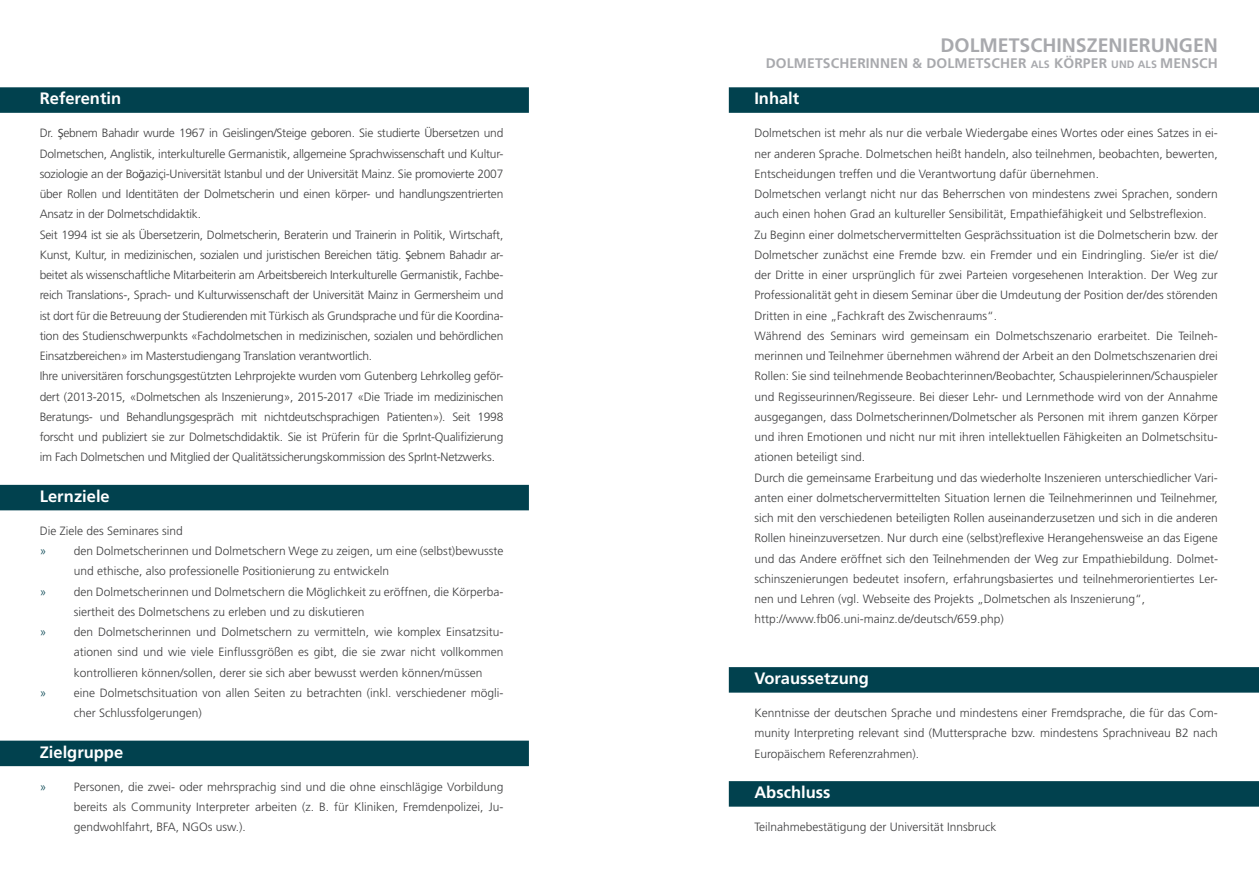
<style>
.page{position:relative;width:1259px;height:893px;background:#fff}
.page>*{position:absolute;margin:0;border:0;box-sizing:border-box;transform-origin:0 0}
.t1{font:700 19.5px "Frutiger";color:#a8a9ad}
.t2{font:700 16.5px "Frutiger";color:#fff}
.t3{font:700 13.95px "Frutiger";letter-spacing:.01em;color:#a8a9ad}
.t4{font:300 12px/20.2px "Frutiger";color:#3e3e3f;text-align:justify}
.t5{font:300 12px/20.2px "Frutiger";letter-spacing:-.02em;color:#3e3e3f}
.s1{font-family:"Myriad Pro";font-weight:400}
.s2{color:#01414e}
.s3{font-size:10.65px}
</style>
<div class="page">
<div style="left:0;top:87px;width:529px;height:26px;background:#01414e"></div>
<div style="left:0;top:485px;width:529px;height:25px;background:#01414e"></div>
<div style="left:0;top:741px;width:529px;height:25px;background:#01414e"></div>
<div style="left:729px;top:87px;width:530px;height:26px;background:#01414e"></div>
<div style="left:729px;top:667px;width:530px;height:26px;background:#01414e"></div>
<div style="left:729px;top:781px;width:530px;height:26px;background:#01414e"></div>
<h2 class="t2" style="left:40px;top:89px;width:83px">Referentin</h2>
<p class="t5" style="left:40px;top:123px;width:465px">Dr. <span class="s1">Ş</span>ebnem Bahadır wurde 1967 in Geislingen/Steige geboren. Sie studierte Übersetzen und Dolmetschen, Anglistik, interkulturelle Germanistik, allgemeine Sprachwissenschaft und Kultur&shy;soziologie an der Bo<span class="s1">ğ</span>aziçi-Universität Istanbul und der Universität Mainz. Sie promovierte 2007 über Rollen und Identitäten der Dolmetscherin und einen körper- und handlungszentrierten Ansatz in der Dolmetschdidaktik.<br>Seit 1994 ist sie als Übersetzerin, Dolmetscherin, Beraterin und Trainerin in Politik, Wirtschaft, Kunst, Kultur, in medizinischen, sozialen und juristischen Bereichen tätig. <span class="s1">Ş</span>ebnem Bahadır ar&shy;beitet als wissenschaftliche Mitarbeiterin am Arbeitsbereich Interkulturelle Germanistik, Fachbe&shy;reich Translations-, Sprach- und Kulturwissenschaft der Universität Mainz in Germersheim und ist dort für die Betreuung der Studierenden mit Türkisch als Grundsprache und für die Koordina&shy;tion des Studienschwerpunkts «Fachdolmetschen in medizinischen, sozialen und behördlichen Einsatzbereichen» im Masterstudiengang Translation verantwortlich.<br>Ihre universitären forschungsgestützten Lehrprojekte wurden vom Gutenberg Lehrkolleg geför&shy;dert (2013-2015, «Dolmetschen als Inszenierung», 2015-2017 «Die Triade im medizinischen Beratungs- und Behandlungsgespräch mit nichtdeutschsprachigen Patienten»). Seit 1998 forscht und publiziert sie zur Dolmetschdidaktik. Sie ist Prüferin für die SprInt-Qualifizierung im Fach Dolmetschen und Mitglied der Qualitätssicherungskommission des SprInt-Netzwerks.</p>
<h2 class="t2" style="left:40px;top:486px;width:71px">Lernziele</h2>
<p class="t4" style="left:40px;top:521px;width:145px">Die Ziele des Seminares sind</p>
<p class="t4" style="left:40px;top:541px;width:465px"><span class="s2">»</span> den Dolmetscherinnen und Dolmetschern Wege zu zeigen, um eine (selbst)bewusste</p>
<p class="t4" style="left:74px;top:561px;width:317px">und ethische, also professionelle Positionierung zu entwickeln</p>
<p class="t4" style="left:40px;top:581px;width:465px"><span class="s2">»</span> den Dolmetscherinnen und Dolmetschern die Möglichkeit zu eröffnen, die Körperba-</p>
<p class="t4" style="left:74px;top:602px;width:292px">siertheit des Dolmetschens zu erleben und zu diskutieren</p>
<p class="t4" style="left:40px;top:622px;width:465px"><span class="s2">»</span> den Dolmetscherinnen und Dolmetschern zu vermitteln, wie komplex Einsatzsitu-</p>
<p class="t4" style="left:74px;top:642px;width:431px">ationen sind und wie viele Einflussgrößen es gibt, die sie zwar nicht vollkommen</p>
<p class="t4" style="left:74px;top:662px;width:410px">kontrollieren können/sollen, derer sie sich aber bewusst werden können/müssen</p>
<p class="t4" style="left:40px;top:682px;width:465px"><span class="s2">»</span> eine Dolmetschsituation von allen Seiten zu betrachten (inkl. verschiedener mögli-</p>
<p class="t4" style="left:74px;top:703px;width:130px">cher Schlussfolgerungen)</p>
<h2 class="t2" style="left:40px;top:742px;width:85px">Zielgruppe</h2>
<p class="t4" style="left:74px;top:776px;width:431px;text-indent:-34px"><span class="s2">»</span> Personen, die zwei- oder mehrsprachig sind und die ohne einschlägige Vorbildung bereits als Community Interpreter arbeiten (z. B. für Kliniken, Fremdenpolizei, Ju&shy;gendwohlfahrt, BFA, NGOs usw.).</p>
<h1 class="t1" style="left:940px;top:33px;width:279px">DOLMETSCHINSZENIERUNGEN</h1>
<p class="t3" style="left:765px;top:55px;width:454px">DOLMETSCHERINNEN &amp; DOLMETSCHER <span class="s3">ALS</span> KÖRPER <span class="s3">UND ALS</span> MENSCH</p>
<h2 class="t2" style="left:754px;top:89px;width:46px">Inhalt</h2>
<p class="t4" style="left:754px;top:123px;width:465px;text-align:left">Dolmetschen ist mehr als nur die verbale Wiedergabe eines Wortes oder eines Satzes in ei&shy;ner anderen Sprache. Dolmetschen heißt handeln, also teilnehmen, beobachten, bewerten, Entscheidungen treffen und die Verantwortung dafür übernehmen.<br>Dolmetschen verlangt nicht nur das Beherrschen von mindestens zwei Sprachen, sondern auch einen hohen Grad an kultureller Sensibilität, Empathiefähigkeit und Selbstreflexion.<br>Zu Beginn einer dolmetschervermittelten Gesprächssituation ist die Dolmetscherin bzw. der Dolmetscher zunächst eine Fremde bzw. ein Fremder und ein Eindringling. Sie/er ist die/ der Dritte in einer ursprünglich für zwei Parteien vorgesehenen Interaktion. Der Weg zur Professionalität geht in diesem Seminar über die Umdeutung der Position der/des störenden Dritten in eine „Fachkraft des Zwischenraums“.<br>Während des Seminars wird gemeinsam ein Dolmetschszenario erarbeitet. Die Teilneh&shy;merinnen und Teilnehmer übernehmen während der Arbeit an den Dolmetschszenarien drei Rollen: Sie sind teilnehmende Beobachterinnen/Beobachter, Schauspielerinnen/Schauspieler und Regisseurinnen/Regisseure. Bei dieser Lehr- und Lernmethode wird von der Annahme ausgegangen, dass Dolmetscherinnen/Dolmetscher als Personen mit ihrem ganzen Körper und ihren Emotionen und nicht nur mit ihren intellektuellen Fähigkeiten an Dolmetschsitu&shy;ationen beteiligt sind.<br>Durch die gemeinsame Erarbeitung und das wiederholte Inszenieren unterschiedlicher Vari&shy;anten einer dolmetschervermittelten Situation lernen die Teilnehmerinnen und Teilnehmer, sich mit den verschiedenen beteiligten Rollen auseinanderzusetzen und sich in die anderen Rollen hineinzuversetzen. Nur durch eine (selbst)reflexive Herangehensweise an das Eigene und das Andere eröffnet sich den Teilnehmenden der Weg zur Empathiebildung. Dolmet&shy;schinszenierungen bedeutet insofern, erfahrungsbasiertes und teilnehmerorientiertes Ler&shy;nen und Lehren (vgl. Webseite des Projekts „Dolmetschen als Inszenierung“, http://www.fb06.uni-mainz.de/deutsch/659.php)</p>
<h2 class="t2" style="left:754px;top:669px;width:116px">Voraussetzung</h2>
<p class="t4" style="left:754px;top:703px;width:465px">Kenntnisse der deutschen Sprache und mindestens einer Fremdsprache, die für das Com&shy;munity Interpreting relevant sind (Muttersprache bzw. mindestens Sprachniveau B2 nach Europäischem Referenzrahmen).</p>
<h2 class="t2" style="left:754px;top:783px;width:78px">Abschluss</h2>
<p class="t4" style="left:754px;top:817px;width:244px">Teilnahmebestätigung der Universität Innsbruck</p>
</div>
